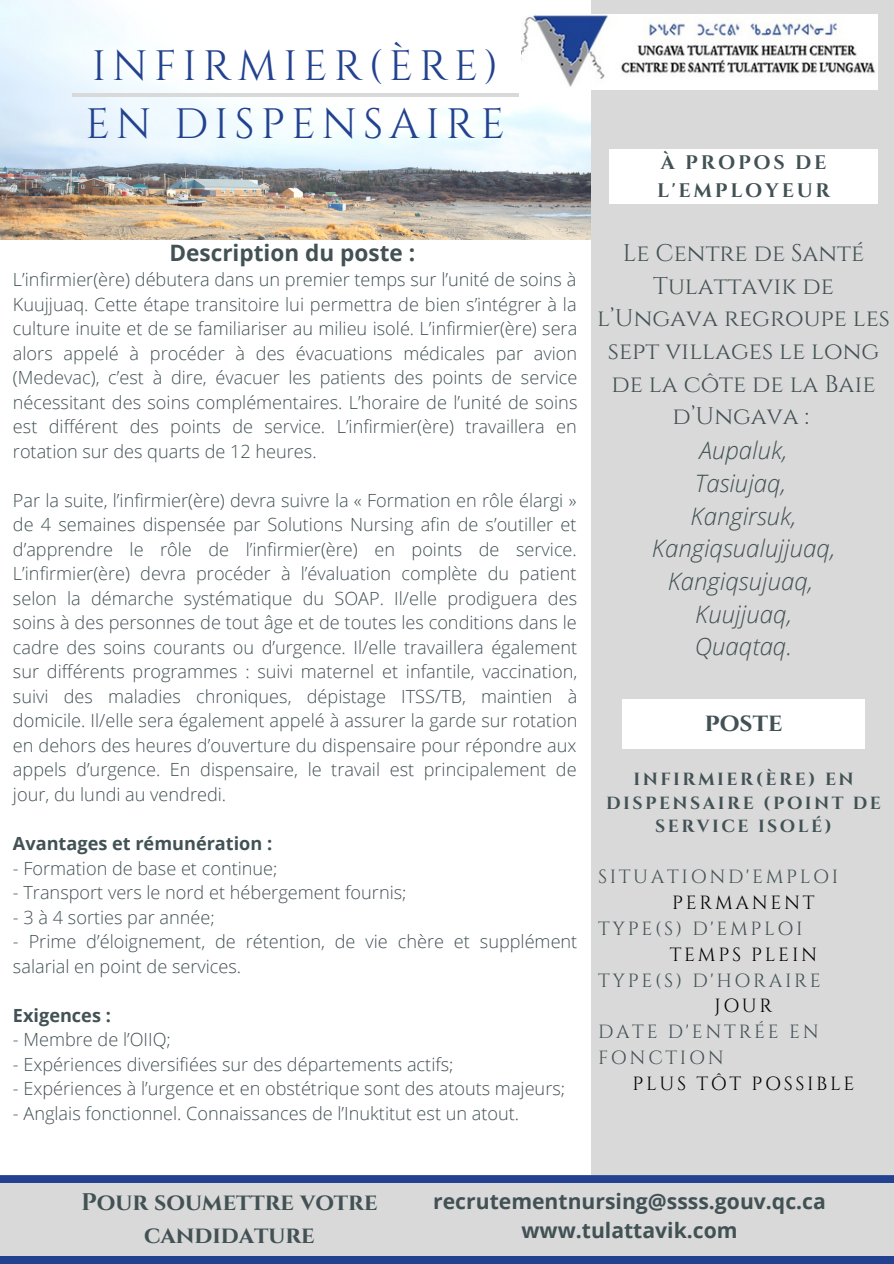
<style>
.page{position:relative;width:894px;height:1264px;background:#fff}
.page>*{position:absolute;margin:0;border:0;box-sizing:border-box;transform-origin:0 0}
.t1{font:42.45px/58.5px "Cinzel";letter-spacing:.14em;color:#22428f}
.t2{font:700 25.5px "Cinzel";color:#425154}
.t3{font:24px/32.7px "Cinzel";color:#425154;text-align:center}
.t4{font:italic 300 24px/32.7px "Open Sans";color:#425154;text-align:center}
.t5{font:700 24px/32.7px "Cinzel";color:#425154;text-align:center}
.t6{font:700 22.5px "Open Sans";color:#425154}
.t7{font:700 21.15px/29.2px "Open Sans";color:#425154;text-align:center}
.t8{font:700 19.5px/27.2px "Cinzel";letter-spacing:.14em;color:#425154}
.t9{font:19.05px/26px "Cinzel";letter-spacing:.14em;color:#425154}
.t10{font:19.05px "Cinzel";letter-spacing:.14em;color:#000}
.t11{font:300 18.15px/24.5px "Open Sans";color:#425154;text-align:justify}
.t12{font:700 18.15px "Open Sans";color:#425154}
.t13{font:700 17.55px/23.7px "Cinzel";letter-spacing:.14em;color:#425154;text-align:center}
</style>
<div class="page">
<img style="left:0;top:0;width:591px;height:239px">
<svg style="left:0;top:1175px;width:893px;height:88px;background:#2e4c94"></svg>
<div style="left:536px;top:1183px;width:357px;height:72px;background:#d9d9d9"></div>
<div style="left:591px;top:0;width:302px;height:1175px;background:#d9d9d9"></div>
<div style="left:609px;top:149px;width:268px;height:54px;background:#fff"></div>
<hr style="left:72px;top:93px;width:446px;height:4px;background:#d9d9d9">
<div style="left:622px;top:699px;width:242px;height:49px;background:#fff"></div>
<div style="left:0;top:1183px;width:358px;height:72px;background:#d9d9d9"></div>
<div style="left:358px;top:1183px;width:358px;height:72px;background:#d9d9d9"></div>
<img style="left:521px;top:14px;width:356px;height:76px">
<p class="t1" style="left:85px;top:38px;width:421px">INFIRMIER(ÈRE)<br>EN DISPENSAIRE</p>
<p class="t6" style="left:169px;top:236px;width:247px">Description du poste :</p>
<p class="t11" style="left:13px;top:267px;width:566px">L’infirmier(ère) débutera dans un premier temps sur l’unité de soins à Kuujjuaq. Cette étape transitoire lui permettra de bien s’intégrer à la culture inuite et de se familiariser au milieu isolé. L’infirmier(ère) sera alors appelé à procéder à des évacuations médicales par avion (Medevac), c’est à dire, évacuer les patients des points de service nécessitant des soins complémentaires. L’horaire de l’unité de soins est différent des points de service. L’infirmier(ère) travaillera en rotation sur des quarts de 12 heures.</p>
<p class="t11" style="left:13px;top:487px;width:566px">Par la suite, l’infirmier(ère) devra suivre la « Formation en rôle élargi » de 4 semaines dispensée par Solutions Nursing afin de s’outiller et d’apprendre le rôle de l’infirmier(ère) en points de service.<br>L’infirmier(ère) devra procéder à l’évaluation complète du patient selon la démarche systématique du SOAP. Il/elle prodiguera des soins à des personnes de tout âge et de toutes les conditions dans le cadre des soins courants ou d’urgence. Il/elle travaillera également sur différents programmes : suivi maternel et infantile, vaccination, suivi des maladies chroniques, dépistage ITSS/TB, maintien à domicile. Il/elle sera également appelé à assurer la garde sur rotation en dehors des heures d’ouverture du dispensaire pour répondre aux appels d’urgence. En dispensaire, le travail est principalement de jour, du lundi au vendredi.</p>
<p class="t12" style="left:13px;top:830px;width:261px">Avantages et rémunération :</p>
<p class="t11" style="left:13px;top:855px;width:266px">- Formation de base et continue;</p>
<p class="t11" style="left:13px;top:879px;width:395px">- Transport vers le nord et hébergement fournis;</p>
<p class="t11" style="left:13px;top:904px;width:203px">- 3 à 4 sorties par année;</p>
<p class="t11" style="left:13px;top:928px;width:565px">- Prime d’éloignement, de rétention, de vie chère et supplément salarial en point de services.</p>
<p class="t12" style="left:13px;top:1002px;width:99px">Exigences :</p>
<p class="t11" style="left:13px;top:1026px;width:159px">- Membre de l’OIIQ;</p>
<p class="t11" style="left:13px;top:1051px;width:442px">- Expériences diversifiées sur des départements actifs;</p>
<p class="t11" style="left:13px;top:1075px;width:553px">- Expériences à l’urgence et en obstétrique sont des atouts majeurs;</p>
<p class="t11" style="left:13px;top:1100px;width:507px">- Anglais fonctionnel. Connaissances de l’Inuktitut est un atout.</p>
<p class="t8" style="left:657px;top:150px;width:174px">À PROPOS DE<br>L'EMPLOYEUR</p>
<p class="t3" style="left:597px;top:237px;width:294px">Le Centre de Santé<br>Tulattavik de l’Ungava regroupe les sept villages le long de la côte de la Baie d’Ungava :</p>
<p class="t4" style="left:699px;top:433px;width:89px">Aupaluk,</p>
<p class="t4" style="left:694px;top:466px;width:93px">Tasiujaq,</p>
<p class="t4" style="left:651px;top:499px;width:185px">Kangirsuk,<br>Kangiqsualujjuaq,<br>Kangiqsujuaq,</p>
<p class="t4" style="left:695px;top:597px;width:98px">Kuujjuaq,</p>
<p class="t4" style="left:694px;top:629px;width:99px">Quaqtaq.</p>
<p class="t2" style="left:704px;top:706px;width:79px">poste</p>
<p class="t13" style="left:606px;top:767px;width:276px">INFIRMIER(ÈRE) EN<br>DISPENSAIRE (POINT DE<br>SERVICE ISOLÉ)</p>
<p class="t9" style="left:598px;top:864px;width:242px">SITUATIOND'EMPLOI</p>
<p class="t10" style="left:672px;top:890px;width:144px">PERMANENT</p>
<p class="t9" style="left:598px;top:916px;width:206px">TYPE(S) D'EMPLOI</p>
<p class="t10" style="left:669px;top:942px;width:149px">TEMPS PLEIN</p>
<p class="t9" style="left:598px;top:967px;width:224px">TYPE(S) D'HORAIRE</p>
<p class="t10" style="left:714px;top:993px;width:60px">JOUR</p>
<p class="t9" style="left:598px;top:1019px;width:222px">DATE D'ENTRÉE EN<br>FONCTION</p>
<p class="t10" style="left:632px;top:1071px;width:223px">PLUS TÔT POSSIBLE</p>
<p class="t5" style="left:81px;top:1186px;width:298px">Pour soumettre votre candidature</p>
<p class="t7" style="left:433px;top:1186px;width:394px">recrutementnursing@ssss.gouv.qc.ca www.tulattavik.com</p>
</div>
